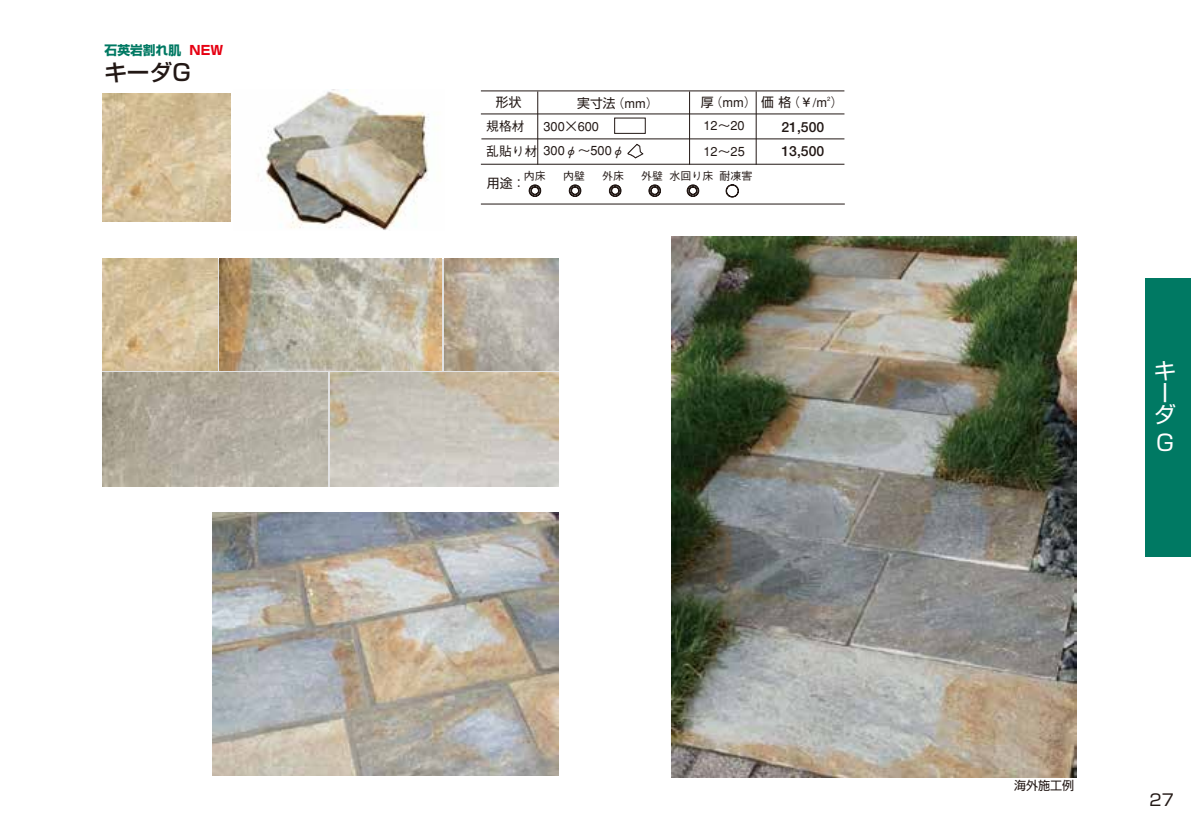
<style>
.page{position:relative;width:1191px;height:840px;background:#fff}
.page>*{position:absolute;margin:0;border:0;box-sizing:border-box;transform-origin:0 0}
.t1{font:500 22.6px "Shin Go";color:#221815}
.t2{font:22px/22px "Shin Go";color:#fff}
.t3{font:16px "Shin Go";color:#221815}
.t4{font:700 14px/24.6px "Futo Go B101";color:#221815}
.t5{font:500 13.2px "Gothic BBB";color:#221815}
.t6{font:500 12.8px/25.2px "Gothic BBB";color:#221815}
.t7{font:700 12.8px "Shin Go";color:#007963}
.t8{font:12.8px "Shin Go";color:#221815}
.t9{font:12px "Shin Go";color:#221815}
.t10{font:500 11px "Gothic BBB";color:#221815}
.t11{font:500 6px "Gothic BBB";color:#221815}
.s1{color:#e60012}
.s2{font-family:"Shin Go";font-weight:400}
</style>
<div class="page">
<div style="left:1145px;top:278px;width:46px;height:278px;background:#007963"></div>
<img style="left:671px;top:237px;width:405px;height:539px">
<img style="left:219px;top:259px;width:222px;height:111px">
<img style="left:102px;top:372px;width:226px;height:114px">
<img style="left:444px;top:259px;width:114px;height:111px">
<img style="left:102px;top:259px;width:115px;height:111px">
<img style="left:102px;top:93px;width:128px;height:128px">
<img style="left:213px;top:512px;width:345px;height:263px">
<img style="left:258px;top:89px;width:171px;height:141px">
<hr style="left:481px;top:90px;width:363px;height:1px;background:#221815">
<hr style="left:481px;top:113px;width:363px;height:1px;background:#221815">
<hr style="left:481px;top:138px;width:363px;height:1px;background:#221815">
<hr style="left:481px;top:164px;width:363px;height:1px;background:#221815">
<hr style="left:481px;top:203px;width:364px;height:1px;background:#221815">
<hr style="left:689px;top:91px;width:1px;height:74px;background:#221815">
<hr style="left:537px;top:91px;width:1px;height:73px;background:#221815">
<hr style="left:756px;top:91px;width:1px;height:74px;background:#221815">
<svg style="left:529px;top:185px;width:12px;height:11px"></svg>
<svg style="left:569px;top:185px;width:12px;height:11px"></svg>
<svg style="left:609px;top:185px;width:12px;height:11px"></svg>
<svg style="left:649px;top:185px;width:12px;height:11px"></svg>
<svg style="left:687px;top:185px;width:12px;height:11px"></svg>
<svg style="left:726px;top:184px;width:12px;height:13px"></svg>
<div style="left:614px;top:117px;width:32px;height:17px;border:1px solid #221815"></div>
<svg style="left:627px;top:144px;width:16px;height:14px"></svg>
<p class="t7" style="left:105px;top:42px;width:120px">石英岩割れ肌 <span class="s1">NEW</span></p>
<h1 class="t1" style="left:105px;top:57px;width:88px">キーダG</h1>
<p class="t6" style="left:701px;top:90px;width:144px"><span class="s2">厚</span>（mm）<span class="s2">価 格</span>（￥/m ）</p>
<p class="t8" style="left:496px;top:94px;width:27px">形状</p>
<p class="t6" style="left:486px;top:114px;width:53px">規格材乱貼り材</p>
<p class="t6" style="left:577px;top:90px;width:83px"><span class="s2">実寸法</span>（mm）</p>
<p class="t11" style="left:827px;top:95px;width:5px">2</p>
<p class="t6" style="left:543px;top:114px;width:57px">300×600</p>
<p class="t6" style="left:703px;top:113px;width:43px">12～20</p>
<p class="t4" style="left:781px;top:114px;width:44px">21,500<br>13,500</p>
<p class="t6" style="left:543px;top:138px;width:83px">300φ～500φ</p>
<p class="t6" style="left:703px;top:139px;width:43px">12～25</p>
<p class="t10" style="left:524px;top:169px;width:230px">内床　 内壁　 外床　 外壁 水回り床 耐凍害</p>
<p class="t5" style="left:648px;top:183px;width:15px">◎</p>
<p class="t8" style="left:487px;top:174px;width:40px">用途：</p>
<h2 class="t2" style="left:1154px;top:358px;width:23px">キーダ</h2>
<h2 class="t2" style="left:1156px;top:430px;width:19px">G</h2>
<p class="t9" style="left:1014px;top:777px;width:62px">海外施工例</p>
<p class="t3" style="left:1149px;top:788px;width:26px">27</p>
</div>
